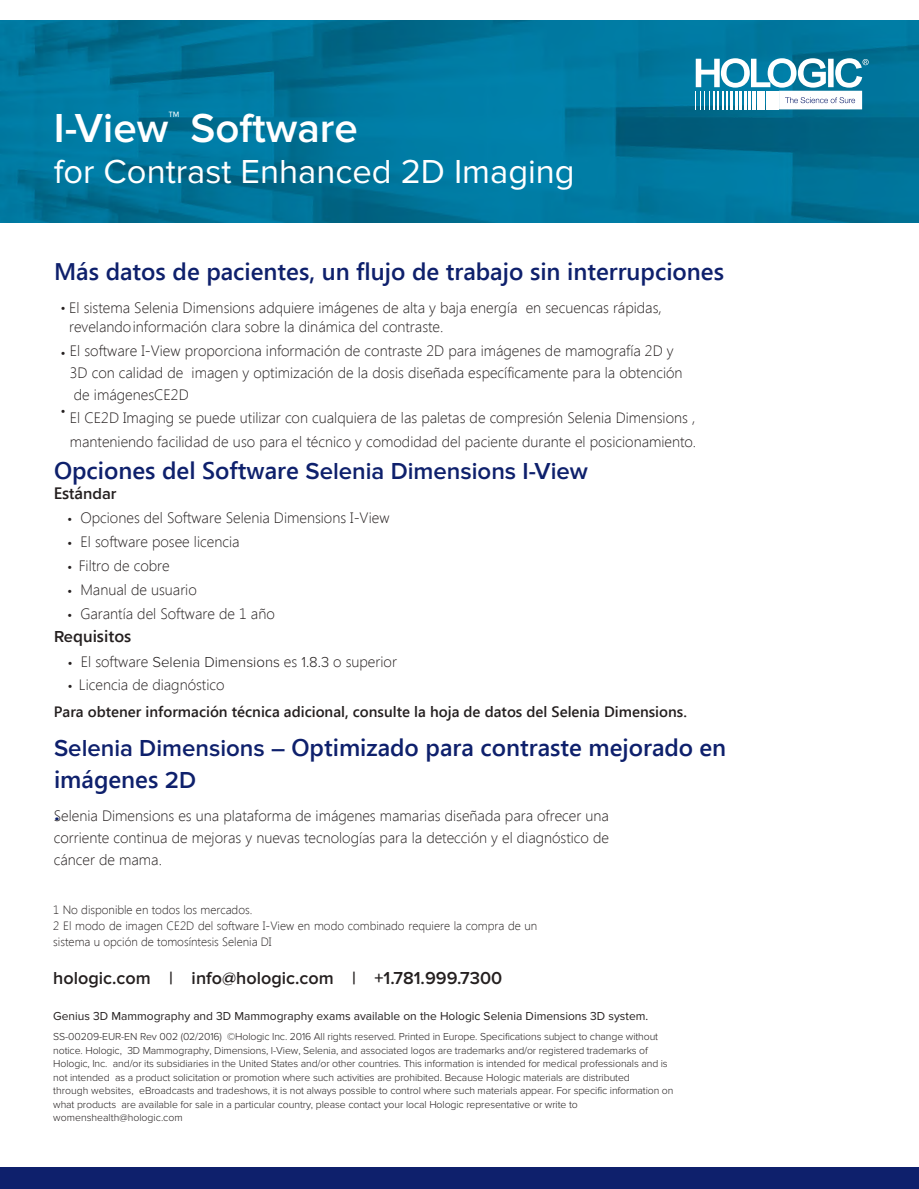
<style>
.page{position:relative;width:919px;height:1189px;background:#fff}
.page>*{position:absolute;margin:0;border:0;box-sizing:border-box;transform-origin:0 0}
.t1{font:600 42px "Proxima Nova";color:#fff}
.t2{font:34.5px "Proxima Nova";color:#fff}
.t3{font:600 24px/32.2px "Segoe UI";color:#0e206c}
.t4{font:600 24px "Proxima Nova";color:#0e206c}
.t5{font:600 18px "Proxima Nova";color:#241f1f}
.t6{font:600 16.5px "Segoe UI";color:#241f1f}
.t7{font:600 16.5px "Proxima Nova";color:#241f1f}
.t8{font:300 15px/23px "Segoe UI";color:#241f1f}
.t9{font:600 15px/27px "Segoe UI";color:#241f1f}
.t10{font:300 15px "Proxima Nova";color:#241f1f}
.t11{font:300 12px/15.9px "Segoe UI";color:#241f1f}
.t12{font:12px "Proxima Nova";color:#241f1f}
.t13{font:300 10.5px/13.5px "Proxima Nova";letter-spacing:-.01em;color:#241f1f}
.s1{font-family:"Segoe UI"}
.s2{font-family:"Proxima Nova"}
.s3{font-family:"Proxima Nova";font-weight:300}
.s4{font-weight:300}
</style>
<div class="page">
<img style="left:0;top:20px;width:919px;height:203px">
<div style="left:0;top:1168px;width:919px;height:21px;background:#0e206c"></div>
<svg style="left:695px;top:58px;width:173px;height:51px"></svg>
<h1 class="t1" style="left:54px;top:104px;width:306px">I-View<sup>™</sup> Software</h1>
<h2 class="t2" style="left:54px;top:152px;width:522px">for Contrast Enhanced 2D Imaging</h2>
<h3 class="t3" style="left:54px;top:254px;width:671px">Más datos de pacientes, un flujo de trabajo sin interrupciones</h3>
<p class="t8" style="left:69px;top:315px;width:376px">revelandoinformación clara sobre la dinámica del contraste.</p>
<p class="t8" style="left:70px;top:360px;width:628px">3D con calidad de imagen y optimización de la dosis diseñada específicamente para la obtención de imágenesCE2D<br>El CE2D Imaging se puede utilizar con cualquiera de las paletas de compresión Selenia Dimensions , manteniendo facilidad de uso para el técnico y comodidad del paciente durante el posicionamiento.</p>
<h3 class="t4" style="left:54px;top:457px;width:535px"><span class="s1">Opciones del Software</span> Selenia Dimensions I-View</h3>
<p class="t7" style="left:54px;top:484px;width:64px"><span class="s1">Es</span>t<span class="s1">á</span>ndar</p>
<p class="t8" style="left:67px;top:506px;width:324px"><span class="s2">•</span> Opciones del Software Selenia Dimensions I-View</p>
<p class="t8" style="left:67px;top:529px;width:174px"><span class="s2">•</span> El software posee licencia</p>
<p class="t8" style="left:67px;top:553px;width:104px"><span class="s2">•</span> Filtro de cobre</p>
<p class="t8" style="left:67px;top:577px;width:131px"><span class="s2">•</span> Manual de usuario</p>
<p class="t8" style="left:67px;top:601px;width:209px"><span class="s2">•</span> Garantía del Software de 1 año</p>
<p class="t8" style="left:61px;top:295px;width:603px"><span class="s2">•</span> El sistema Selenia Dimensions adquiere imágenes de alta y baja energía en secuencas rápidas,</p>
<p class="t8" style="left:61px;top:338px;width:614px"><span class="s2">•</span> El software I-View proporciona información de contraste 2D para imágenes de mamografía 2D y</p>
<p class="t10" style="left:61px;top:402px;width:7px">•</p>
<p class="t6" style="left:54px;top:625px;width:79px"><span class="s2">Re</span>quisitos</p>
<p class="t10" style="left:68px;top:653px;width:331px">• <span class="s1">El software</span> Selenia Dimensions <span class="s1">es</span> 1.8.3 <span class="s1">o superior</span></p>
<p class="t9" style="left:54px;top:671px;width:634px;text-indent:14px"><span class="s3">•</span> <span class="s4">Licencia de diagnóstico<br></span>Para obtener información técnica adicional, consulte la hoja de datos del Selenia Dimensions.</p>
<h3 class="t3" style="left:54px;top:729px;width:673px"><span class="s2">Selenia Dimensions –</span> Optimizado para contraste mejorado en imágenes <span class="s2">2D</span></h3>
<p class="t8" style="left:54px;top:803px;width:556px">Selenia Dimensions es una plataforma de imágenes mamarias diseñada para ofrecer una</p>
<h3 class="t3" style="left:54px;top:794px;width:7px">.</h3>
<p class="t8" style="left:54px;top:826px;width:557px;line-height:22px">corriente continua de mejoras y nuevas tecnologías para la detección y el diagnóstico de cáncer de mama.</p>
<p class="t11" style="left:53px;top:901px;width:485px">1 No disponible en todos los mercados.<br>2 El modo de imagen CE2D del software I-View en modo combinado requiere la compra de un sistema u opción de tomosíntesis Selenia DI</p>
<p class="t5" style="left:53px;top:967px;width:450px">hologic.com | info@hologic.com | +1.781.999.7300</p>
<p class="t12" style="left:53px;top:1009px;width:596px">Genius 3D Mammography and 3D Mammography exams available on the Hologic Selenia Dimensions 3D system.</p>
<p class="t13" style="left:53px;top:1030px;width:621px">SS-00209-EUR-EN Rev 002 (02/2016) ©Hologic Inc. 2016 All rights reserved. Printed in Europe. Specifications subject to change without notice. Hologic, 3D Mammography, Dimensions, I-View, Selenia, and associated logos are trademarks and/or registered trademarks of Hologic, Inc. and/or its subsidiaries in the United States and/or other countries. This information is intended for medical professionals and is not intended as a product solicitation or promotion where such activities are prohibited. Because Hologic materials are distributed<br>through websites, eBroadcasts and tradeshows, it is not always possible to control where such materials appear. For specific information on what products are available for sale in a particular country, please contact your local Hologic representative or write to womenshealth@hologic.com</p>
</div>
